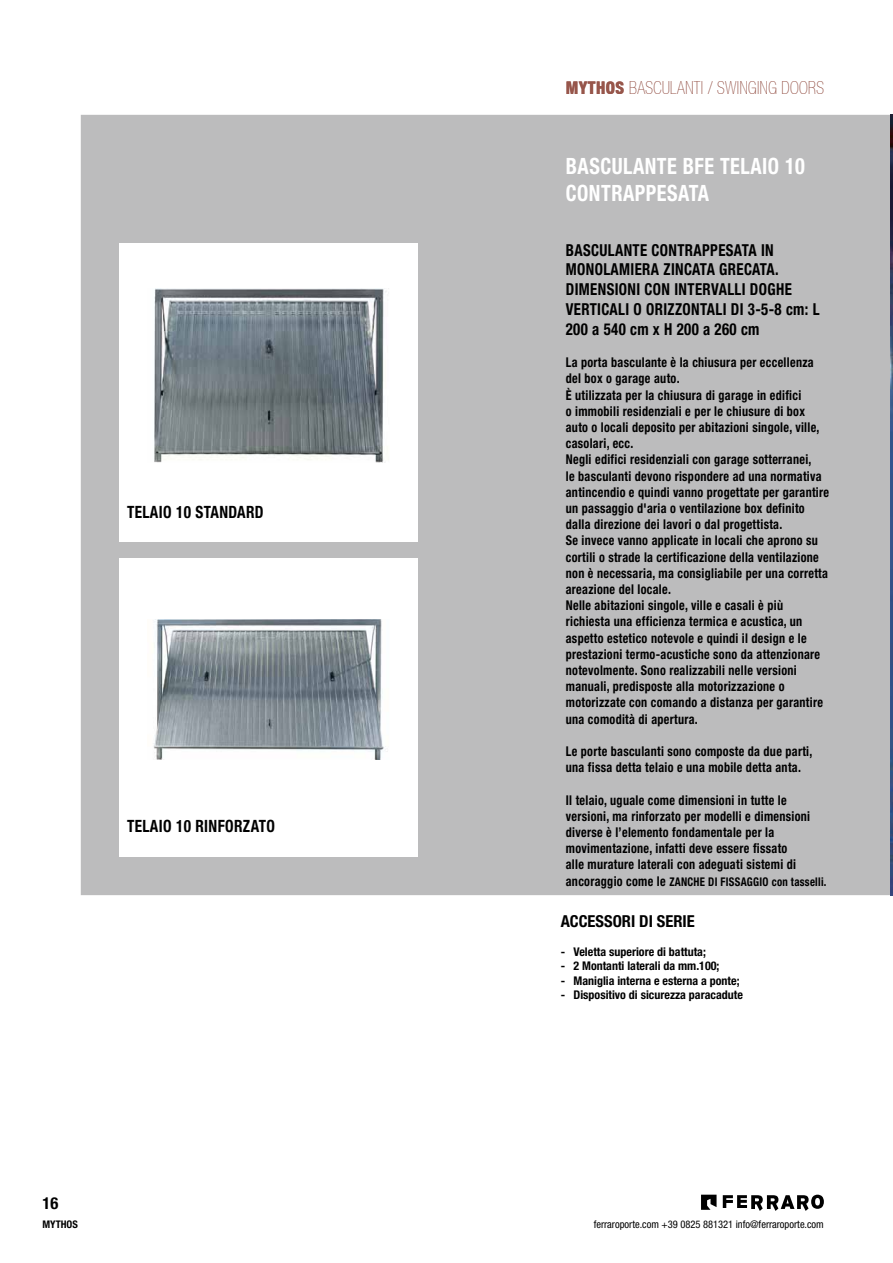
<style>
.page{position:relative;width:893px;height:1263px;background:#fff}
.page>*{position:absolute;margin:0;border:0;box-sizing:border-box;transform-origin:0 0}
.t1{font:700 condensed 22.5px/27px "Helvetica Neue LT Std";letter-spacing:.025em;color:#fff;scale:.9 1}
.t2{font:900 condensed 18px "Helvetica Neue LT";letter-spacing:.025em;color:#97564b;scale:.9 1}
.t3{font:700 condensed 16.95px "Helvetica Neue LT Std";letter-spacing:.025em;color:#000;scale:.9 1}
.t4{font:700 condensed 16.5px/19.8px "Helvetica Neue LT Std";letter-spacing:.025em;color:#000;scale:.9 1}
.t5{font:700 condensed 16.5px "Helvetica Neue LT Std";color:#000}
.t6{font:700 condensed 16.5px "Helvetica Neue LT Std";letter-spacing:.025em;color:#000}
.t7{font:700 condensed 13.5px/16.2px "Helvetica Neue LT Std";letter-spacing:.025em;color:#000;scale:.9 1}
.t8{font:700 condensed 12px "Helvetica Neue LT Std";color:#000}
.t9{font:700 condensed 12px "Helvetica Neue LT Std";letter-spacing:.025em;color:#000;scale:.9 1}
.t10{font:condensed 10.5px "Helvetica Neue LT Std";color:#000}
.t11{font:700 condensed 10.5px "Helvetica Neue LT Std";color:#000}
.s1{font-weight:800;font-size:17.4px}
.s2{font-size:13.5px}
</style>
<div class="page">
<svg style="left:723px;top:1195px;width:101px;height:16px"></svg>
<svg style="left:701px;top:1195px;width:15px;height:15px"></svg>
<div style="left:81px;top:115px;width:809px;height:780px;background:#bcbcbd"></div>
<div style="left:119px;top:244px;width:299px;height:298px;background:#fff"></div>
<img style="left:154px;top:289px;width:233px;height:173px">
<div style="left:119px;top:558px;width:299px;height:298px;background:#fff"></div>
<img style="left:153px;top:619px;width:235px;height:140px">
<img style="left:890px;top:115px;width:3px;height:780px">
<h2 class="t2" style="left:566px;top:78px;width:288px"><span class="s1">MYTHOS</span> BASCULANTI / SWINGING DOORS</h2>
<p class="t3" style="left:127px;top:502px;width:153px">TELAIO 10 STANDARD</p>
<p class="t3" style="left:127px;top:816px;width:166px">TELAIO 10 RINFORZATO</p>
<h1 class="t1" style="left:566px;top:152px;width:267px">BASCULANTE BFE TELAIO 10<br>CONTRAPPESATA</h1>
<p class="t4" style="left:566px;top:240px;width:284px">BASCULANTE CONTRAPPESATA IN<br>MONOLAMIERA ZINCATA GRECATA.<br>DIMENSIONI CON INTERVALLI DOGHE<br>VERTICALI O ORIZZONTALI DI 3-5-8 cm: L<br>200 a 540 cm x H 200 a 260 cm</p>
<p class="t7" style="left:566px;top:354px;width:294px">La porta basculante è la chiusura per eccellenza del box o garage auto.<br>È utilizzata per la chiusura di garage in edifici<br>o immobili residenziali e per le chiusure di box auto o locali deposito per abitazioni singole, ville, casolari, ecc.<br>Negli edifici residenziali con garage sotterranei,<br>le basculanti devono rispondere ad una normativa antincendio e quindi vanno progettate per garantire un passaggio d'aria o ventilazione box definito dalla direzione dei lavori o dal progettista.<br>Se invece vanno applicate in locali che aprono su cortili o strade la certificazione della ventilazione non è necessaria, ma consigliabile per una corretta areazione del locale.<br>Nelle abitazioni singole, ville e casali è più richiesta una efficienza termica e acustica, un aspetto estetico notevole e quindi il design e le prestazioni termo-acustiche sono da attenzionare notevolmente. Sono realizzabili nelle versioni manuali, predisposte alla motorizzazione o motorizzate con comando a distanza per garantire una comodità di apertura.</p>
<p class="t7" style="left:566px;top:743px;width:275px">Le porte basculanti sono composte da due parti, una fissa detta telaio e una mobile detta anta.</p>
<p class="t7" style="left:566px;top:791px;width:273px">Il telaio, uguale come dimensioni in tutte le versioni, ma rinforzato per modelli e dimensioni diverse è l’elemento fondamentale per la movimentazione, infatti deve essere fissato<br>alle murature laterali con adeguati sistemi di</p>
<p class="t9" style="left:566px;top:874px;width:291px"><span class="s2">ancoraggio come le</span> ZANCHE DI FISSAGGIO con tasselli.</p>
<p class="t5" style="left:561px;top:911px;width:136px">ACCESSORI DI SERIE</p>
<p class="t8" style="left:561px;top:944px;width:147px">- Veletta superiore di battuta;</p>
<p class="t8" style="left:561px;top:959px;width:160px">- 2 Montanti laterali da mm.100;</p>
<p class="t8" style="left:561px;top:973px;width:180px">- Maniglia interna e esterna a ponte;</p>
<p class="t8" style="left:561px;top:987px;width:184px">- Dispositivo di sicurezza paracadute</p>
<p class="t6" style="left:43px;top:1193px;width:17px">16</p>
<p class="t11" style="left:43px;top:1218px;width:37px">MYTHOS</p>
<p class="t10" style="left:594px;top:1218px;width:232px">ferraroporte.com +39 0825 881321 info@ferraroporte.com</p>
</div>
